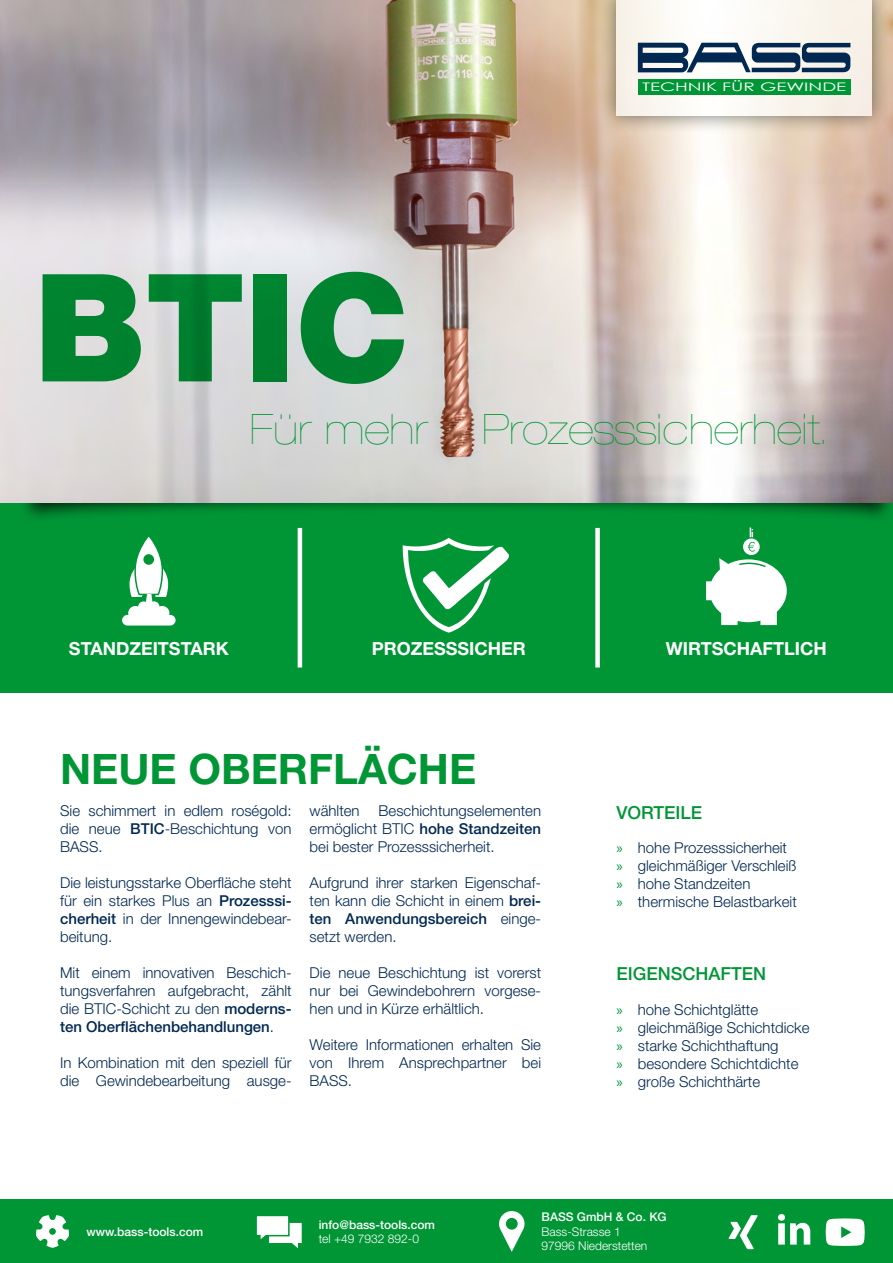
<style>
.page{position:relative;width:893px;height:1263px;background:#fff}
.page>*{position:absolute;margin:0;border:0;box-sizing:border-box;transform-origin:0 0}
.t1{font:900 150px "Helvetica Neue LT Std";color:#009636}
.t2{font:200 expanded 42px "Helvetica Neue LT Std";color:#009636}
.t3{font:700 42px "Helvetica Neue LT Std";color:#009636}
.t4{font:700 18px "Helvetica Neue LT Std";color:#fff}
.t5{font:500 18px "Helvetica Neue LT Std";color:#009636}
.t6{font:300 15px/18px "Helvetica Neue LT Std";color:#002851;text-align:justify}
.t7{font:500 12px "Helvetica Neue LT Std";color:#fff}
.t8{font:300 12px/14.4px "Helvetica Neue LT Std";color:#fff}
.t9{font:11.85px "Century Gothic";color:#fff;scale:1.58 1}
.s1{font-weight:500}
.s2{font-family:"Myriad Pro";font-weight:400;color:#009636}
</style>
<div class="page">
<div style="left:0;top:1200px;width:893px;height:63px;background:#009636"></div>
<svg style="left:778px;top:1214px;width:32px;height:30px"></svg>
<svg style="left:729px;top:1215px;width:29px;height:34px"></svg>
<svg style="left:826px;top:1218px;width:39px;height:28px"></svg>
<svg style="left:36px;top:1215px;width:33px;height:33px"></svg>
<svg style="left:499px;top:1211px;width:26px;height:41px"></svg>
<div style="left:507px;top:1218px;width:10px;height:11px;background:#009636;border-radius:50%"></div>
<div style="left:506px;top:1218px;width:12px;height:12px;border:2px solid #009636;border-radius:50%"></div>
<svg style="left:256px;top:1216px;width:46px;height:32px"></svg>
<div style="left:0;top:502px;width:893px;height:191px;background:#009636"></div>
<hr style="left:298px;top:528px;width:4px;height:139px;background:#fff">
<div style="left:595px;top:528px;width:5px;height:139px;background:#fff"></div>
<div style="left:17px;top:347px;width:876px;height:177px;background:#000;opacity:.75"></div>
<img style="left:0;top:0;width:893px;height:502px">
<svg style="left:706px;top:558px;width:81px;height:67px"></svg>
<div style="left:743px;top:538px;width:17px;height:17px;background:#fff;border-radius:50%"></div>
<svg style="left:748px;top:527px;width:7px;height:25px"></svg>
<svg style="left:122px;top:537px;width:54px;height:88px"></svg>
<div style="left:597px;top:0;width:293px;height:135px;background:#000;opacity:.75"></div>
<svg style="left:617px;top:0;width:255px;height:116px;fill:#f9f6ee"></svg>
<div style="left:638px;top:79px;width:212px;height:15px;background:#009636"></div>
<svg style="left:638px;top:26px;width:234px;height:46px"></svg>
<svg style="left:403px;top:538px;width:106px;height:95px"></svg>
<p class="t9" style="left:642px;top:79px;width:131px">TECHNIK FÜR GEWINDE</p>
<h1 class="t1" style="left:34px;top:238px;width:377px">BTIC</h1>
<h2 class="t2" style="left:250px;top:405px;width:179px">Für mehr</h2>
<h2 class="t2" style="left:482px;top:405px;width:346px">Prozesssicherheit.</h2>
<p class="t4" style="left:69px;top:637px;width:161px">STANDZEITSTARK</p>
<p class="t4" style="left:372px;top:637px;width:156px">PROZESSSICHER</p>
<p class="t4" style="left:666px;top:637px;width:162px">WIRTSCHAFTLICH</p>
<h2 class="t3" style="left:60px;top:743px;width:418px">NEUE OBERFLÄCHE</h2>
<p class="t6" style="left:60px;top:802px;width:233px">Sie schimmert in edlem roségold: die neue <span class="s1">BTIC</span>-Beschichtung von BASS.</p>
<p class="t6" style="left:60px;top:874px;width:233px">Die leistungsstarke Oberfläche steht für ein starkes Plus an <span class="s1">Prozesssi&shy;cherheit</span> in der Innengewindebear&shy;beitung.</p>
<p class="t6" style="left:60px;top:964px;width:233px">Mit einem innovativen Beschich&shy;tungsverfahren aufgebracht, zählt die BTIC-Schicht zu den <span class="s1">moderns&shy;ten Oberflächenbehandlungen</span>.</p>
<p class="t6" style="left:60px;top:1054px;width:233px">In Kombination mit den speziell für die Gewindebearbeitung ausge-</p>
<p class="t6" style="left:310px;top:802px;width:233px;text-indent:69px">Beschichtungselementen ermöglicht BTIC <span class="s1">hohe Standzeiten </span>bei bester Prozesssicherheit.</p>
<p class="t6" style="left:310px;top:874px;width:233px">Aufgrund ihrer starken Eigenschaf&shy;ten kann die Schicht in einem <span class="s1">brei&shy;ten Anwendungsbereich</span> einge&shy;setzt werden.</p>
<p class="t6" style="left:310px;top:964px;width:233px">Die neue Beschichtung ist vorerst nur bei Gewindebohrern vorgese&shy;hen und in Kürze erhältlich.</p>
<p class="t6" style="left:310px;top:1036px;width:233px">Weitere Informationen erhalten Sie von Ihrem Ansprechpartner bei BASS.</p>
<p class="t6" style="left:310px;top:802px;width:52px">wählten</p>
<p class="t5" style="left:617px;top:801px;width:87px">VORTEILE</p>
<p class="t6" style="left:617px;top:838px;width:182px;text-align:left"><span class="s2">»</span> hohe Prozesssicherheit <span class="s2">»</span> gleichmäßiger Verschleiß <span class="s2">»</span> hohe Standzeiten<br><span class="s2">»</span> thermische Belastbarkeit</p>
<p class="t5" style="left:617px;top:963px;width:151px">EIGENSCHAFTEN</p>
<p class="t6" style="left:617px;top:1001px;width:195px;text-align:left"><span class="s2">»</span> hohe Schichtglätte<br><span class="s2">»</span> gleichmäßige Schichtdicke <span class="s2">»</span> starke Schichthaftung<br><span class="s2">»</span> besondere Schichtdichte<br><span class="s2">»</span> große Schichthärte</p>
<p class="t7" style="left:87px;top:1224px;width:118px">www.bass-tools.com</p>
<p class="t7" style="left:319px;top:1217px;width:118px">info@bass-tools.com</p>
<p class="t8" style="left:319px;top:1231px;width:102px">tel +49 7932 892-0</p>
<p class="t7" style="left:542px;top:1210px;width:127px">BASS GmbH &amp; Co. KG</p>
<p class="t8" style="left:542px;top:1224px;width:107px">Bass-Strasse 1<br>97996 Niederstetten</p>
</div>
